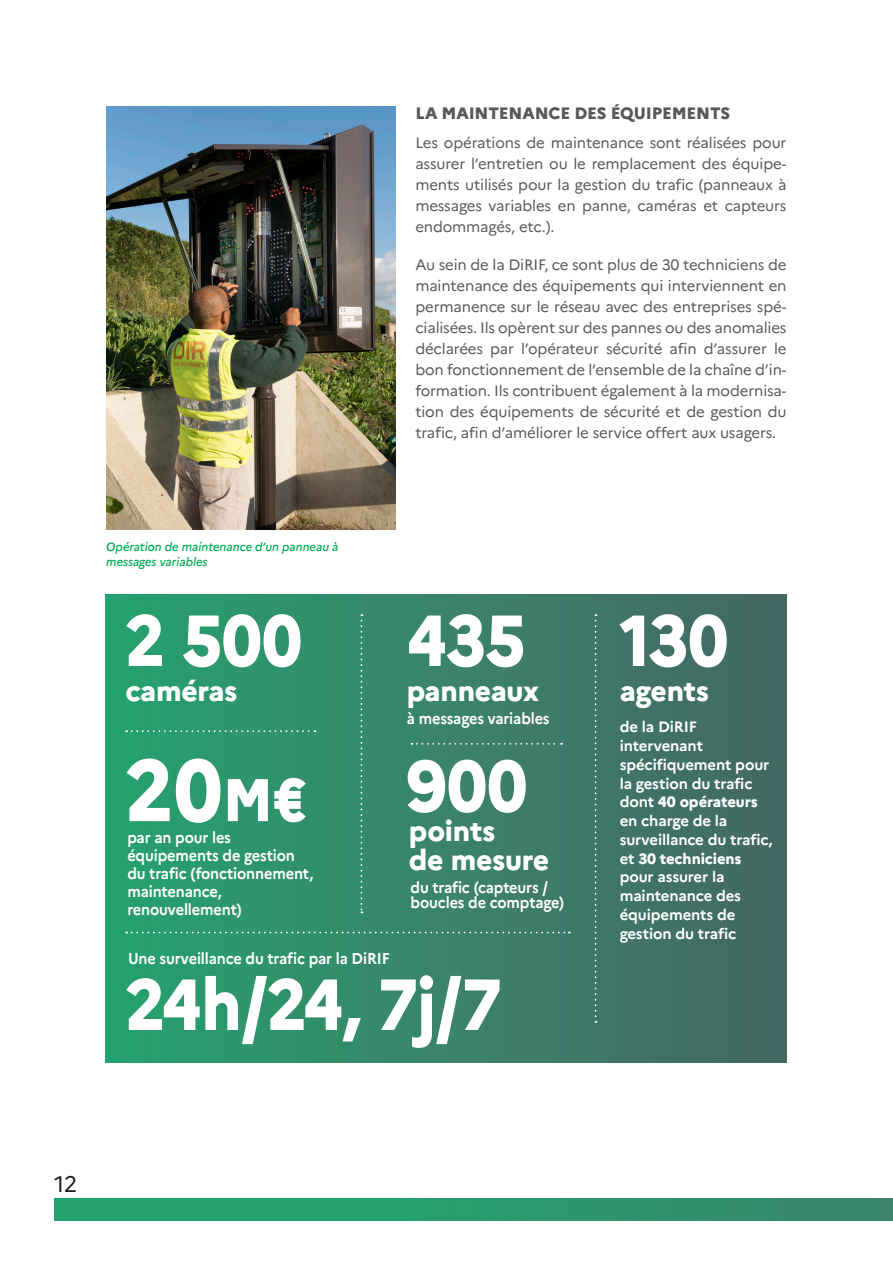
<style>
.page{position:relative;width:893px;height:1263px;background:#fff}
.page>*{position:absolute;margin:0;border:0;box-sizing:border-box;transform-origin:0 0}
.t1{font:800 87px "Marianne";color:#fff;scale:.93 1}
.t2{font:800 72px "Marianne";letter-spacing:-.01em;color:#fff;scale:.93 1}
.t3{font:800 28.5px/28.5px "Marianne";letter-spacing:-.01em;color:#fff}
.t4{font:22.5px "Marianne";color:#231f20}
.t5{font:800 16.5px "Marianne";letter-spacing:-.01em;color:#57585a}
.t6{font:700 15.75px/18px "Marianne";letter-spacing:-.01em;color:#fff;scale:.93 1}
.t7{font:15px/21px "Marianne";letter-spacing:-.01em;color:#57585a;text-align:justify}
.t8{font:700 15px/18.8px "Marianne";letter-spacing:-.01em;color:#fff}
.t9{font:italic 500 12px/15.5px "Marianne";color:#00ab54;scale:.96 1}
.s1{font-size:60px}
.s2{font-weight:800}
</style>
<div class="page">
<div style="left:54px;top:1198px;width:839px;height:22px;background:linear-gradient(to right,#1ea96f,#36896b)"></div>
<div style="left:105px;top:594px;width:682px;height:468px;background:linear-gradient(to right,#27a16f,#476764)"></div>
<svg style="left:126px;top:730px;width:189px;height:2px"></svg>
<svg style="left:411px;top:743px;width:151px;height:2px"></svg>
<svg style="left:126px;top:932px;width:444px;height:1px"></svg>
<svg style="left:595px;top:614px;width:2px;height:409px"></svg>
<svg style="left:361px;top:614px;width:1px;height:299px"></svg>
<img style="left:106px;top:106px;width:289px;height:423px">
<p class="t9" style="left:106px;top:539px;width:243px">Opération de maintenance d’un panneau à messages variables</p>
<p class="t5" style="left:415px;top:103px;width:316px">LA MAINTENANCE DES ÉQUIPEMENTS</p>
<p class="t7" style="left:415px;top:132px;width:373px">Les opérations de maintenance sont réalisées pour assurer l’entretien ou le remplacement des équipe&shy;ments utilisés pour la gestion du trafic (panneaux à messages variables en panne, caméras et capteurs endommagés, etc.).</p>
<p class="t7" style="left:415px;top:254px;width:373px">Au sein de la DiRIF, ce sont plus de 30 techniciens de maintenance des équipements qui interviennent en permanence sur le réseau avec des entreprises spé&shy;cialisées. Ils opèrent sur des pannes ou des anomalies déclarées par l’opérateur sécurité afin d’assurer le bon fonctionnement de l’ensemble de la chaîne d’in&shy;formation. Ils contribuent également à la modernisa&shy;tion des équipements de sécurité et de gestion du trafic, afin d’améliorer le service offert aux usagers.</p>
<p class="t2" style="left:125px;top:596px;width:192px">2 500</p>
<p class="t2" style="left:407px;top:596px;width:129px">435</p>
<p class="t2" style="left:620px;top:596px;width:118px">130</p>
<p class="t3" style="left:125px;top:676px;width:114px">caméras</p>
<p class="t3" style="left:407px;top:676px;width:134px">panneaux</p>
<p class="t3" style="left:620px;top:676px;width:91px">agents</p>
<p class="t1" style="left:125px;top:737px;width:196px">20<span class="s1">M€</span></p>
<p class="t6" style="left:127px;top:829px;width:201px">par an pour les équipements de gestion du trafic (fonctionnement, maintenance, renouvellement)</p>
<p class="t6" style="left:407px;top:709px;width:155px">à messages variables</p>
<p class="t2" style="left:407px;top:742px;width:131px">900</p>
<p class="t3" style="left:409px;top:817px;width:142px">points<br>de mesure</p>
<p class="t6" style="left:411px;top:879px;width:167px;line-height:15px">du trafic (capteurs / boucles de comptage)</p>
<p class="t6" style="left:128px;top:949px;width:283px">Une surveillance du trafic par la DiRIF</p>
<p class="t2" style="left:125px;top:960px;width:406px">24h/24, 7j/7</p>
<p class="t8" style="left:620px;top:718px;width:154px">de la DiRIF intervenant spécifiquement pour la gestion du trafic dont <span class="s2">40 opérateurs </span>en charge de la surveillance du trafic, et <span class="s2">30 techniciens </span>pour assurer la maintenance des équipements de gestion du trafic</p>
<h3 class="t4" style="left:54px;top:1170px;width:25px">12</h3>
</div>
